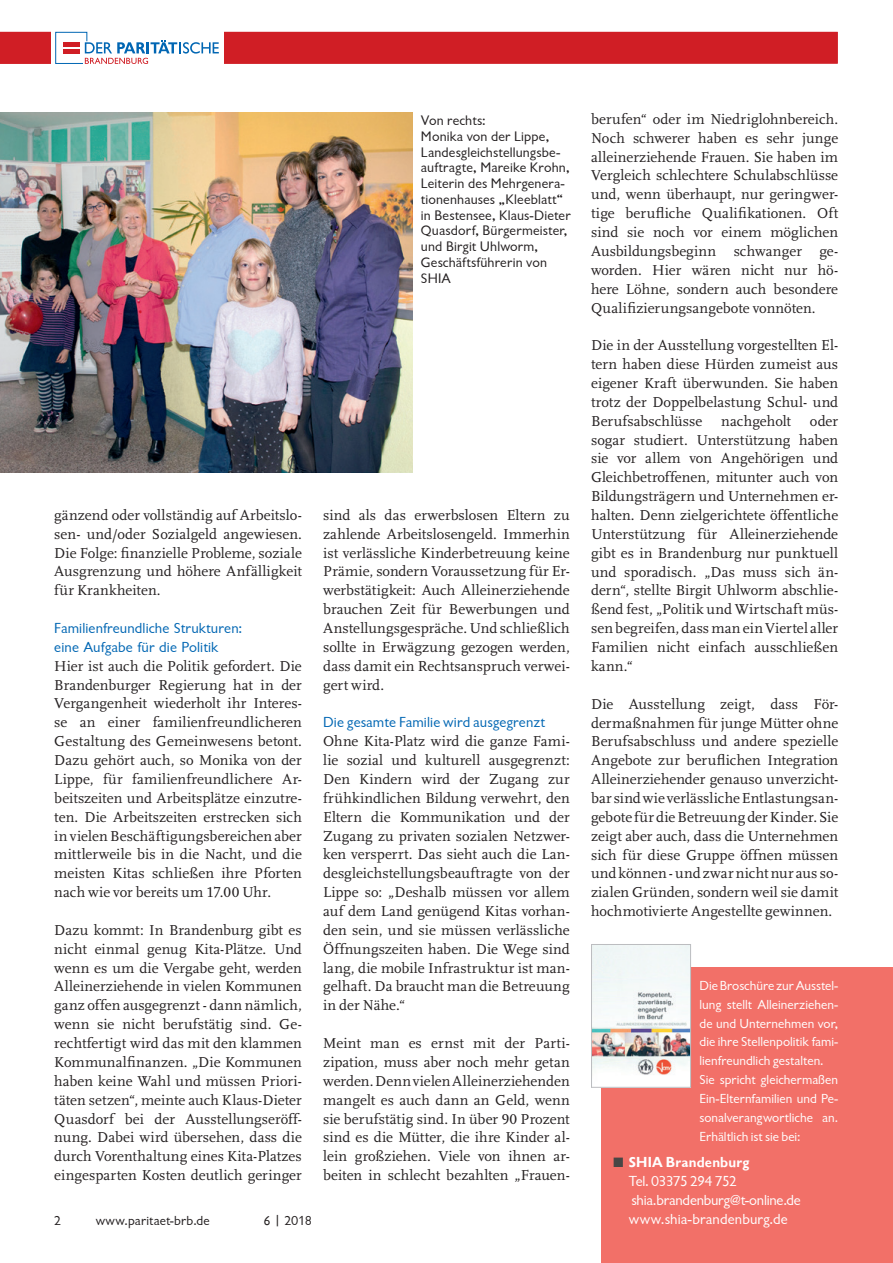
<style>
.page{position:relative;width:893px;height:1263px;background:#fff}
.page>*{position:absolute;margin:0;border:0;box-sizing:border-box;transform-origin:0 0}
.Inhalt_Headline{font:15px/18.9px "Scala LF";letter-spacing:.005em;color:#231f20;text-align:justify}
.Zwischentitel{font:15px "Chantilly";letter-spacing:.01em;color:#0166b3}
.Inhalt_Headline-2{font:15px "Chantilly";letter-spacing:.01em;color:#0166b3}
.Inhalt_Headline-3{font:15px "Chantilly";letter-spacing:-.015em;color:#fff}
.Inhalt_Headline-4{font:15px "Chantilly";letter-spacing:.01em;color:#fff}
.Inhalt_Headline-5{font:700 15px "Chantilly";letter-spacing:.01em;color:#fff}
.Inhalt_Headline-6{font:15px "Chantilly";letter-spacing:-.055em;color:#fff}
.BU{font:14.25px/15.8px "Chantilly";letter-spacing:.01em;color:#231f20}
.Inhalt_Headline-7{font:13.5px/18.9px "Chantilly";color:#fff;text-align:justify}
.t1{font:13.5px "Chantilly";letter-spacing:.01em;color:#231f20}
.s1{font-weight:400;font-size:13.95px;color:#484645}
</style>
<div class="page">
<div style="left:602px;top:967px;width:291px;height:296px;background:#f27068"></div>
<img style="left:593px;top:946px;width:96px;height:140px">
<div style="left:591px;top:944px;width:100px;height:144px;border:1px solid #bcbdc0"></div>
<img style="left:0;top:113px;width:412px;height:360px">
<div style="left:0;top:32px;width:838px;height:32px;background:#d01e25"></div>
<div style="left:51px;top:29px;width:172px;height:37px;background:#fff"></div>
<svg style="left:55px;top:32px;width:164px;height:32px"></svg>
<p class="BU" style="left:421px;top:113px;width:66px">Von rechts:</p>
<p class="BU" style="left:421px;top:129px;width:151px">Monika von der Lippe,<br>Landesgleichstellungsbe&shy;auftragte, Mareike Krohn,<br>Leiterin des Mehrgenera&shy;tionenhauses „Kleeblatt“ in Bestensee, Klaus-Dieter<br>Quasdorf, Bürgermeister, und Birgit Uhlworm,<br>Geschäftsführerin von<br>SHIA</p>
<p class="Inhalt_Headline" style="left:54px;top:506px;width:249px">gänzend oder vollständig auf Arbeitslo&shy;sen- und/oder Sozialgeld angewiesen.<br>Die Folge: finanzielle Probleme, soziale Ausgrenzung und höhere Anfälligkeit für Krankheiten.</p>
<p class="Zwischentitel" style="left:54px;top:620px;width:189px">Familienfreundliche Strukturen:</p>
<p class="Zwischentitel" style="left:54px;top:639px;width:166px">eine Aufgabe für die Politik</p>
<p class="Inhalt_Headline" style="left:54px;top:657px;width:249px">Hier ist auch die Politik gefordert. Die Brandenburger Regierung hat in der Vergangenheit wiederholt ihr Interes&shy;se an einer familienfreundlicheren Gestaltung des Gemeinwesens betont.<br>Dazu gehört auch, so Monika von der Lippe, für familienfreundlichere Ar&shy;beitszeiten und Arbeitsplätze einzutre&shy;ten. Die Arbeitszeiten erstrecken sich in vielen Beschäftigungsbereichen aber mittlerweile bis in die Nacht, und die meisten Kitas schließen ihre Pforten nach wie vor bereits um 17.00 Uhr.</p>
<p class="Inhalt_Headline" style="left:54px;top:921px;width:249px">Dazu kommt: In Brandenburg gibt es nicht einmal genug Kita-Plätze. Und wenn es um die Vergabe geht, werden Alleinerziehende in vielen Kommunen ganz offen ausgegrenzt - dann nämlich, wenn sie nicht berufstätig sind. Ge&shy;rechtfertigt wird das mit den klammen Kommunalfinanzen. „Die Kommunen haben keine Wahl und müssen Priori&shy;täten setzen“, meinte auch Klaus-Dieter Quasdorf bei der Ausstellungseröff&shy;nung. Dabei wird übersehen, dass die durch Vorenthaltung eines Kita-Platzes eingesparten Kosten deutlich geringer</p>
<p class="Inhalt_Headline" style="left:323px;top:506px;width:248px">sind als das erwerbslosen Eltern zu zahlende Arbeitslosengeld. Immerhin ist verlässliche Kinderbetreuung keine Prämie, sondern Voraussetzung für Er&shy;werbstätigkeit: Auch Alleinerziehende brauchen Zeit für Bewerbungen und Anstellungsgespräche. Und schließlich sollte in Erwägzung gezogen werden, dass damit ein Rechtsanspruch verwei&shy;gert wird.</p>
<p class="Inhalt_Headline-2" style="left:323px;top:714px;width:223px">Die gesamte Familie wird ausgegrenzt</p>
<p class="Inhalt_Headline" style="left:323px;top:732px;width:248px">Ohne Kita-Platz wird die ganze Fami&shy;lie sozial und kulturell ausgegrenzt:<br>Den Kindern wird der Zugang zur frühkindlichen Bildung verwehrt, den Eltern die Kommunikation und der Zugang zu privaten sozialen Netzwer&shy;ken versperrt. Das sieht auch die Lan&shy;desgleichstellungsbeauftragte von der Lippe so: „Deshalb müssen vor allem auf dem Land genügend Kitas vorhan&shy;den sein, und sie müssen verlässliche Öffnungszeiten haben. Die Wege sind lang, die mobile Infrastruktur ist man&shy;gelhaft. Da braucht man die Betreuung in der Nähe.“</p>
<p class="Inhalt_Headline" style="left:323px;top:1034px;width:248px">Meint man es ernst mit der Parti&shy;zipation, muss aber noch mehr getan werden. Denn vielen Alleinerziehenden mangelt es auch dann an Geld, wenn sie berufstätig sind. In über 90 Prozent sind es die Mütter, die ihre Kinder al&shy;lein großziehen. Viele von ihnen ar&shy;beiten in schlecht bezahlten „Frauen-</p>
<p class="t1" style="left:54px;top:1213px;width:9px">2</p>
<p class="t1" style="left:96px;top:1213px;width:116px">www.paritaet-brb.de</p>
<p class="t1" style="left:264px;top:1213px;width:50px">6 | 2018</p>
<p class="Inhalt_Headline" style="left:591px;top:110px;width:249px">berufen“ oder im Niedriglohnbereich.<br>Noch schwerer haben es sehr junge alleinerziehende Frauen. Sie haben im Vergleich schlechtere Schulabschlüsse und, wenn überhaupt, nur geringwer&shy;tige berufliche Qualifikationen. Oft sind sie noch vor einem möglichen Ausbildungsbeginn schwanger ge&shy;worden. Hier wären nicht nur hö&shy;here Löhne, sondern auch besondere Qualifizierungsangebote vonnöten.</p>
<p class="Inhalt_Headline" style="left:591px;top:336px;width:249px">Die in der Ausstellung vorgestellten El&shy;tern haben diese Hürden zumeist aus eigener Kraft überwunden. Sie haben trotz der Doppelbelastung Schul- und Berufsabschlüsse</p>
<p class="Inhalt_Headline" style="left:591px;top:412px;width:249px;text-indent:219px">oder sogar studiert. Unterstützung haben sie vor allem von Angehörigen und Gleichbetroffenen, mitunter auch von Bildungsträgern und Unternehmen er&shy;halten. Denn zielgerichtete öffentliche Unterstützung für Alleinerziehende gibt es in Brandenburg nur punktuell und sporadisch. „Das muss sich än&shy;dern“, stellte Birgit Uhlworm abschlie&shy;ßend fest, „Politik und Wirtschaft müs&shy;sen begreifen, dass man ein Viertel aller Familien nicht einfach ausschließen kann.“</p>
<p class="Inhalt_Headline" style="left:591px;top:695px;width:249px">Die Ausstellung zeigt, dass För&shy;dermaßnahmen für junge Mütter ohne Berufsabschluss und andere spezielle Angebote zur beruflichen Integration Alleinerziehender genauso unverzicht&shy;bar sind wie verlässliche Entlastungsan&shy;gebote für die Betreuung der Kinder. Sie zeigt aber auch, dass die Unternehmen sich für diese Gruppe öffnen müssen und können - und zwar nicht nur aus so&shy;zialen Gründen, sondern weil sie damit hochmotivierte Angestellte gewinnen.</p>
<p class="Inhalt_Headline" style="left:721px;top:412px;width:71px">nachgeholt</p>
<p class="Inhalt_Headline-7" style="left:699px;top:976px;width:140px">Die Broschüre zur Ausstel&shy;lung stellt Alleinerziehen&shy;de und Unternehmen vor, die ihre Stellenpolitik fami&shy;lienfreundlich gestalten.</p>
<p class="Inhalt_Headline-7" style="left:699px;top:1070px;width:140px">Sie spricht gleichermaßen Ein-Elternfamilien und Pe&shy;sonalverangwortliche an.<br>Erhältlich ist sie bei:</p>
<p class="Inhalt_Headline-5" style="left:614px;top:1154px;width:137px"><span class="s1">■</span> SHIA Brandenburg</p>
<p class="Inhalt_Headline-6" style="left:629px;top:1173px;width:110px">Tel. 03375 294 752</p>
<p class="Inhalt_Headline-3" style="left:631px;top:1192px;width:171px">shia.brandenburg@t-online.de</p>
<p class="Inhalt_Headline-4" style="left:629px;top:1211px;width:161px">www.shia-brandenburg.de</p>
</div>
